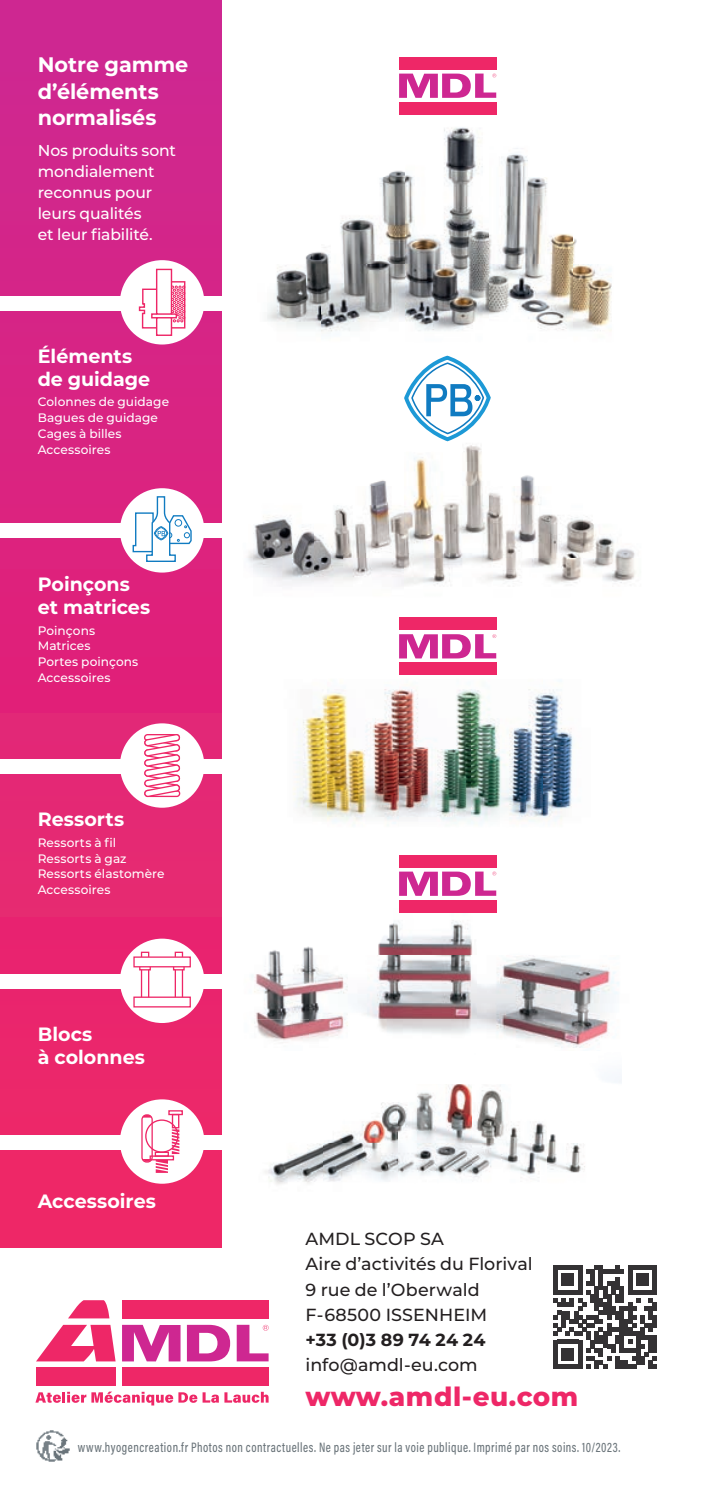
<style>
.page{position:relative;width:709px;height:1489px;background:#fff}
.page>*{position:absolute;margin:0;border:0;box-sizing:border-box;transform-origin:0 0}
.t1{font:800 26.25px "Montserrat";letter-spacing:.02em;color:#ee2767}
.t2{font:700 21px/26.2px "Montserrat";letter-spacing:-.005em;color:#fff}
.t3{font:700 19.25px/22.8px "Montserrat";color:#fff}
.t4{font:500 17.5px/25px "Montserrat";letter-spacing:.005em;color:#231f20}
.t5{font:700 17.5px "Montserrat";letter-spacing:.02em;color:#231f20}
.t6{font:500 15.75px/21px "Montserrat";letter-spacing:-.005em;color:#fff}
.t7{font:500 13.75px "Acumin Pro Cond";letter-spacing:.045em;color:#697379;scale:.89 1}
.t8{font:500 12.25px/15.8px "Montserrat";letter-spacing:.005em;color:#fff}
</style>
<div class="page">
<hr style="left:553px;top:1265px;width:4px;height:24px;background:#343234">
<hr style="left:561px;top:1273px;width:4px;height:12px;background:#343234">
<div style="left:565px;top:1273px;width:5px;height:12px;background:#343234"></div>
<hr style="left:570px;top:1273px;width:4px;height:12px;background:#343234">
<svg style="left:557px;top:1265px;width:21px;height:4px"></svg>
<hr style="left:578px;top:1265px;width:4px;height:24px;background:#343234">
<hr style="left:590px;top:1269px;width:4px;height:16px;background:#343234">
<hr style="left:599px;top:1265px;width:4px;height:24px;background:#343234">
<hr style="left:615px;top:1277px;width:4px;height:12px;background:#343234">
<svg style="left:586px;top:1265px;width:37px;height:8px"></svg>
<hr style="left:628px;top:1265px;width:4px;height:24px;background:#343234">
<hr style="left:636px;top:1273px;width:4px;height:12px;background:#343234">
<hr style="left:640px;top:1273px;width:4px;height:12px;background:#343234">
<hr style="left:644px;top:1273px;width:4px;height:12px;background:#343234">
<svg style="left:632px;top:1265px;width:21px;height:4px"></svg>
<hr style="left:653px;top:1265px;width:4px;height:24px;background:#343234">
<svg style="left:553px;top:1281px;width:104px;height:87px"></svg>
<div style="left:0;top:1043px;width:221px;height:204px;background:#ee2767"></div>
<svg style="left:35px;top:1391px;width:233px;height:14px"></svg>
<div style="left:36px;top:1367px;width:80px;height:18px;background:#ee2767"></div>
<div style="left:122px;top:1367px;width:146px;height:18px;background:#ee2767"></div>
<div style="left:122px;top:1300px;width:146px;height:18px;background:#ee2767"></div>
<svg style="left:122px;top:1324px;width:58px;height:37px"></svg>
<svg style="left:187px;top:1324px;width:43px;height:37px"></svg>
<svg style="left:68px;top:1300px;width:41px;height:18px"></svg>
<svg style="left:36px;top:1324px;width:80px;height:37px"></svg>
<svg style="left:237px;top:1324px;width:31px;height:37px"></svg>
<div style="left:0;top:0;width:221px;height:1162px;background:linear-gradient(to bottom,#cd2692,#ee2768)"></div>
<div style="left:0;top:295px;width:237px;height:15px;background:#fff"></div>
<div style="left:120px;top:260px;width:84px;height:84px;background:#fff;border-radius:50%"></div>
<div style="left:156px;top:317px;width:16px;height:19px;border:1px solid #ee2767"></div>
<svg style="left:138px;top:268px;width:47px;height:61px"></svg>
<div style="left:171px;top:281px;width:14px;height:47px;border:1px solid #ee2767"></div>
<div style="left:0;top:758px;width:237px;height:15px;background:#fff"></div>
<div style="left:120px;top:723px;width:84px;height:84px;background:#fff;border-radius:50%"></div>
<svg style="left:144px;top:723px;width:37px;height:75px"></svg>
<div style="left:0;top:974px;width:237px;height:14px;background:#fff"></div>
<div style="left:120px;top:938px;width:84px;height:84px;background:#fff;border-radius:50%"></div>
<div style="left:133px;top:956px;width:58px;height:11px;border:1px solid #ee2767"></div>
<div style="left:133px;top:996px;width:58px;height:11px;border:1px solid #ee2767"></div>
<div style="left:139px;top:966px;width:12px;height:4px;border:1px solid #ee2767"></div>
<div style="left:141px;top:951px;width:8px;height:6px;border:1px solid #ee2767"></div>
<svg style="left:148px;top:969px;width:1px;height:28px"></svg>
<svg style="left:141px;top:969px;width:1px;height:28px"></svg>
<div style="left:173px;top:966px;width:12px;height:4px;border:1px solid #ee2767"></div>
<div style="left:175px;top:951px;width:8px;height:6px;border:1px solid #ee2767"></div>
<svg style="left:182px;top:969px;width:1px;height:28px"></svg>
<svg style="left:175px;top:969px;width:1px;height:28px"></svg>
<div style="left:0;top:1134px;width:237px;height:15px;background:#fff"></div>
<div style="left:120px;top:1099px;width:84px;height:84px;background:#fff;border-radius:50%"></div>
<div style="left:168px;top:1110px;width:15px;height:5px;border:1px solid #ee2767"></div>
<svg style="left:141px;top:1114px;width:38px;height:58px"></svg>
<div style="left:0;top:523px;width:237px;height:15px;background:#fff"></div>
<div style="left:120px;top:488px;width:84px;height:84px;background:#fff;border-radius:50%"></div>
<svg style="left:132px;top:495px;width:60px;height:67px"></svg>
<img style="left:36px;top:1430px;width:34px;height:31px">
<img style="left:265px;top:1084px;width:320px;height:101px">
<img style="left:267px;top:92px;width:345px;height:240px">
<img style="left:247px;top:441px;width:389px;height:189px">
<svg style="left:406px;top:358px;width:82px;height:81px"></svg>
<div style="left:404px;top:356px;width:86px;height:85px;border:4px solid #1d99d6;border-radius:50%"></div>
<svg style="left:412px;top:363px;width:71px;height:70px"></svg>
<div style="left:411px;top:362px;width:73px;height:72px;border:2px solid #107bc1;border-radius:50%"></div>
<svg style="left:426px;top:384px;width:54px;height:32px"></svg>
<div style="left:399px;top:102px;width:97px;height:12px;background:#ee2767"></div>
<div style="left:399px;top:57px;width:97px;height:12px;background:#ee2767"></div>
<svg style="left:399px;top:74px;width:97px;height:24px"></svg>
<img style="left:293px;top:662px;width:280px;height:162px">
<div style="left:399px;top:662px;width:97px;height:12px;background:#ee2767"></div>
<div style="left:399px;top:618px;width:97px;height:12px;background:#ee2767"></div>
<svg style="left:399px;top:634px;width:97px;height:24px"></svg>
<img style="left:251px;top:891px;width:368px;height:128px">
<img style="left:254px;top:1019px;width:56px;height:24px">
<img style="left:310px;top:1019px;width:251px;height:28px">
<img style="left:561px;top:1019px;width:61px;height:64px">
<div style="left:399px;top:900px;width:97px;height:12px;background:#ee2767"></div>
<div style="left:399px;top:855px;width:97px;height:12px;background:#ee2767"></div>
<svg style="left:399px;top:871px;width:97px;height:24px"></svg>
<h2 class="t2" style="left:38px;top:51px;width:152px">Notre gamme d’éléments normalisés</h2>
<p class="t6" style="left:38px;top:139px;width:140px">Nos produits sont mondialement reconnus pour leurs qualités<br>et leur fiabilité.</p>
<h3 class="t3" style="left:38px;top:344px;width:114px">Éléments de guidage</h3>
<p class="t8" style="left:38px;top:394px;width:133px">Colonnes de guidage<br>Bagues de guidage<br>Cages à billes<br>Accessoires</p>
<h3 class="t3" style="left:38px;top:572px;width:114px">Poinçons et matrices</h3>
<p class="t8" style="left:38px;top:621px;width:102px">Poinçons<br>Matrices<br>Portes poinçons<br>Accessoires</p>
<h3 class="t3" style="left:38px;top:807px;width:88px">Ressorts</h3>
<p class="t8" style="left:38px;top:834px;width:128px">Ressorts à fil<br>Ressorts à gaz<br>Ressorts élastomère<br>Accessoires</p>
<h3 class="t3" style="left:38px;top:1022px;width:109px">Blocs<br>à colonnes</h3>
<h3 class="t3" style="left:38px;top:1188px;width:120px">Accessoires</h3>
<h3 class="t4" style="left:305px;top:1225px;width:229px">AMDL SCOP SA<br>Aire d’activités du Florival<br>9 rue de l’Oberwald<br>F-68500 ISSENHEIM</h3>
<h3 class="t5" style="left:305px;top:1326px;width:181px">+33 (0)3 89 74 24 24</h3>
<h3 class="t4" style="left:305px;top:1350px;width:174px">info@amdl-eu.com</h3>
<h1 class="t1" style="left:305px;top:1376px;width:274px">www.amdl-eu.com</h1>
<p class="t7" style="left:78px;top:1437px;width:611px">www.hyogencreation.fr Photos non contractuelles. Ne pas jeter sur la voie publique. Imprimé par nos soins. 10/2023.</p>
</div>
